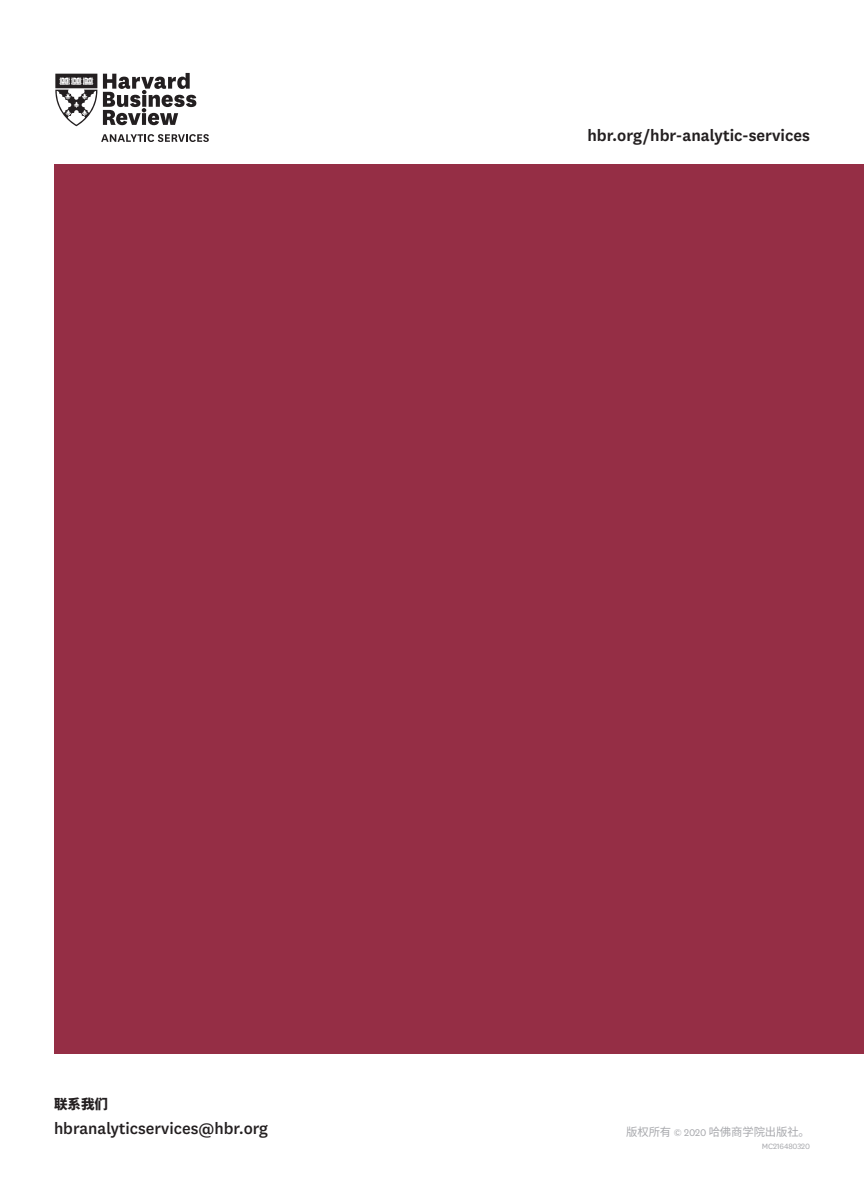
<style>
.page{position:relative;width:864px;height:1188px;background:#fff}
.page>*{position:absolute;margin:0;border:0;box-sizing:border-box;transform-origin:0 0}
.t1{font:600 18px "National HBR";color:#231f20}
.t2{font:500 18px "National HBR";color:#231f20}
.t3{font:900 13.5px "Noto Sans CJ Ksc";color:#231f20}
.t4{font:11.4px "Noto Sans CJ Ksc";letter-spacing:-.015em;color:#a8a9ad}
.t5{font:9px "National HBR";letter-spacing:-.015em;color:#a8a9ad}
.s1{font-family:"National HBR"}
</style>
<div class="page">
<div style="left:54px;top:165px;width:810px;height:889px;background:#952e45"></div>
<svg style="left:55px;top:72px;width:141px;height:55px"></svg>
<svg style="left:101px;top:134px;width:108px;height:8px"></svg>
<p class="t1" style="left:587px;top:123px;width:224px">hbr.org/hbr-analytic-services</p>
<p class="t3" style="left:54px;top:1096px;width:55px">联系我们</p>
<p class="t2" style="left:54px;top:1117px;width:216px">hbranalyticservices@hbr.org</p>
<p class="t4" style="left:626px;top:1125px;width:185px">版权所有 <span class="s1">© 2020</span> 哈佛商学院出版社。</p>
<p class="t5" style="left:762px;top:1141px;width:50px">MC216480320</p>
</div>
